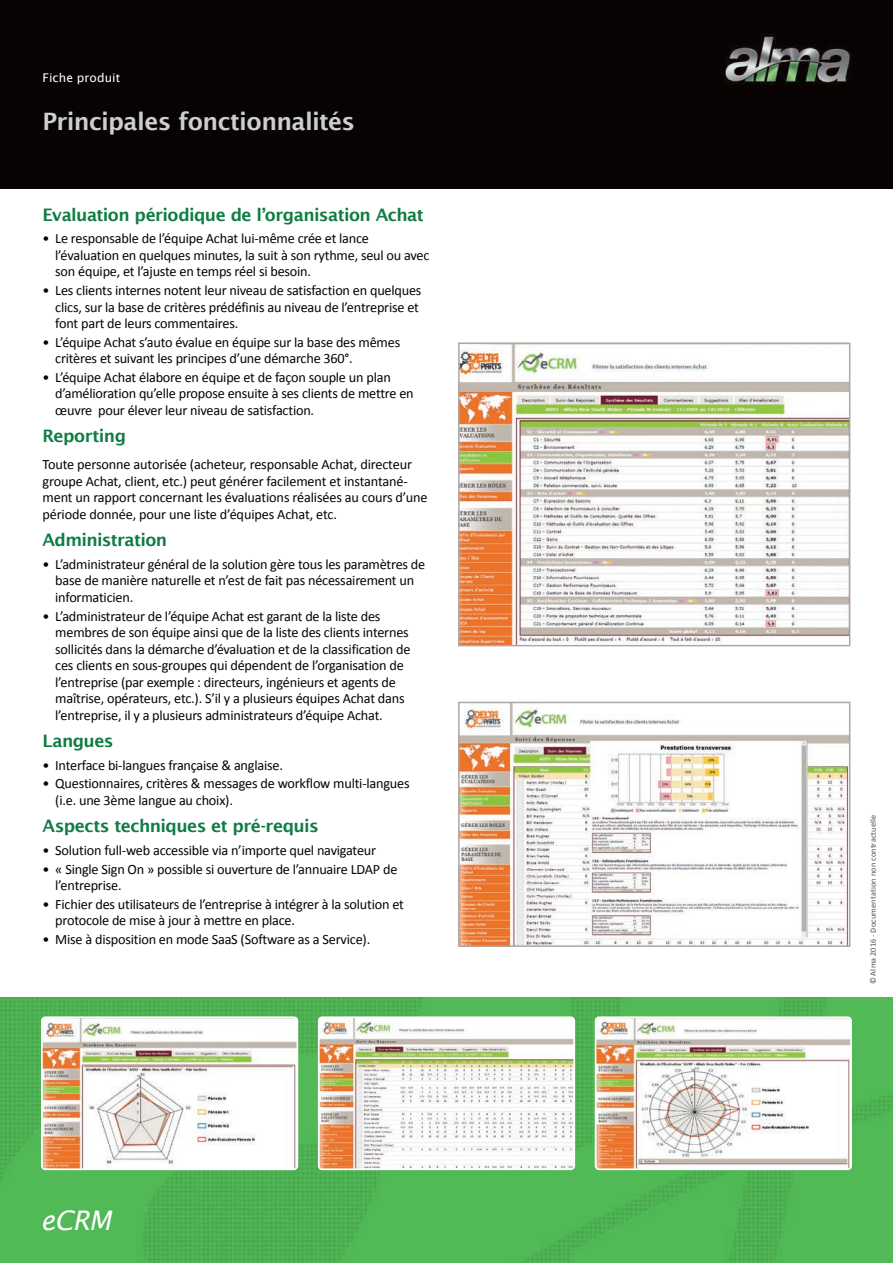
<style>
.page{position:relative;width:893px;height:1263px;background:#fff}
.page>*{position:absolute;margin:0;border:0;box-sizing:border-box;transform-origin:0 0}
.t1{font:italic 27px "Lucida Sans";color:#fff}
.V_Title{font:600 24px "Lucida Sans";letter-spacing:-.025em;color:#cdced0}
.Body_Title_Green{font:600 17.25px "Lucida Sans";letter-spacing:-.035em;color:#0e7c43}
.texte_sans_puce{font:14.25px/16.5px "Calibri";letter-spacing:-.015em;color:#080302}
.RV_Document_type{font:12px "Lucida Sans";letter-spacing:.01em;color:#fff}
.V_Copyright{font:8.25px "Calibri";letter-spacing:.02em;color:#505052}
</style>
<div class="page">
<img style="left:0;top:998px;width:893px;height:265px">
<div style="left:0;top:0;width:893px;height:188px;background:#080303"></div>
<img style="left:321px;top:1019px;width:251px;height:148px">
<div style="left:318px;top:1016px;width:257px;height:154px;border:2px solid #fff;border-radius:4px"></div>
<img style="left:598px;top:1019px;width:251px;height:148px">
<div style="left:595px;top:1016px;width:257px;height:154px;border:2px solid #fff;border-radius:4px"></div>
<img style="left:44px;top:1019px;width:251px;height:148px">
<div style="left:41px;top:1016px;width:257px;height:154px;border:2px solid #fff;border-radius:4px"></div>
<img style="left:461px;top:345px;width:386px;height:298px">
<div style="left:458px;top:342px;width:392px;height:304px;border:2px solid #a8a9ad"></div>
<img style="left:461px;top:705px;width:386px;height:239px">
<div style="left:458px;top:702px;width:392px;height:245px;border:2px solid #a8a9ad"></div>
<p class="RV_Document_type" style="left:43px;top:71px;width:79px">Fiche produit</p>
<p class="V_Title" style="left:43px;top:107px;width:314px">Principales fonctionnalités</p>
<p class="Body_Title_Green" style="left:43px;top:205px;width:383px">Evaluation périodique de l’organisation Achat</p>
<p class="texte_sans_puce" style="left:55px;top:231px;width:376px;text-indent:-13px">• Le responsable de l’équipe Achat lui-même crée et lance l’évaluation en quelques minutes, la suit à son rythme, seul ou avec son équipe, et l’ajuste en temps réel si besoin.</p>
<p class="texte_sans_puce" style="left:55px;top:282px;width:368px;text-indent:-13px">• Les clients internes notent leur niveau de satisfaction en quelques clics, sur la base de critères prédéfinis au niveau de l’entreprise et font part de leurs commentaires.</p>
<p class="texte_sans_puce" style="left:55px;top:334px;width:346px;text-indent:-13px">• L’équipe Achat s’auto évalue en équipe sur la base des mêmes critères et suivant les principes d’une démarche 360°.</p>
<p class="texte_sans_puce" style="left:55px;top:369px;width:360px;text-indent:-13px">• L’équipe Achat élabore en équipe et de façon souple un plan d’amélioration qu’elle propose ensuite à ses clients de mettre en œuvre pour élever leur niveau de satisfaction.</p>
<p class="Body_Title_Green" style="left:43px;top:426px;width:85px">Reporting</p>
<p class="texte_sans_puce" style="left:43px;top:456px;width:387px">Toute personne autorisée (acheteur, responsable Achat, directeur groupe Achat, client, etc.) peut générer facilement et instantané&shy;ment un rapport concernant les évaluations réalisées au cours d’une période donnée, pour une liste d’équipes Achat, etc.</p>
<p class="Body_Title_Green" style="left:43px;top:530px;width:126px">Administration</p>
<p class="texte_sans_puce" style="left:55px;top:556px;width:372px;text-indent:-13px">• L’administrateur général de la solution gère tous les paramètres de base de manière naturelle et n’est de fait pas nécessairement un informaticien.</p>
<p class="texte_sans_puce" style="left:55px;top:608px;width:357px;text-indent:-13px">• L’administrateur de l’équipe Achat est garant de la liste des membres de son équipe ainsi que de la liste des clients internes sollicités dans la démarche d’évaluation et de la classification de ces clients en sous-groupes qui dépendent de l’organisation de l’entreprise (par exemple : directeurs, ingénieurs et agents de maîtrise, opérateurs, etc.). S’il y a plusieurs équipes Achat dans l’entreprise, il y a plusieurs administrateurs d’équipe Achat.</p>
<p class="Body_Title_Green" style="left:43px;top:731px;width:73px">Langues</p>
<p class="texte_sans_puce" style="left:43px;top:757px;width:242px">• Interface bi-langues française &amp; anglaise.</p>
<p class="texte_sans_puce" style="left:55px;top:775px;width:356px;text-indent:-13px">• Questionnaires, critères &amp; messages de workflow multi-langues (i.e. une 3ème langue au choix).</p>
<p class="Body_Title_Green" style="left:43px;top:816px;width:278px">Aspects techniques et pré-requis</p>
<p class="texte_sans_puce" style="left:43px;top:842px;width:335px">• Solution full-web accessible via n’importe quel navigateur</p>
<p class="texte_sans_puce" style="left:55px;top:861px;width:344px;text-indent:-13px">• « Single Sign On » possible si ouverture de l’annuaire LDAP de l’entreprise.</p>
<p class="texte_sans_puce" style="left:55px;top:896px;width:350px;text-indent:-13px">• Fichier des utilisateurs de l’entreprise à intégrer à la solution et protocole de mise à jour à mettre en place.</p>
<p class="texte_sans_puce" style="left:43px;top:931px;width:329px">• Mise à disposition en mode SaaS (Software as a Service).</p>
<p class="t1" style="left:41px;top:1204px;width:72px">eCRM</p>
<p class="V_Copyright" style="left:868px;top:984px;width:171px;rotate:-90deg">© Alma 2016 - Documentation non contractuelle</p>
</div>
